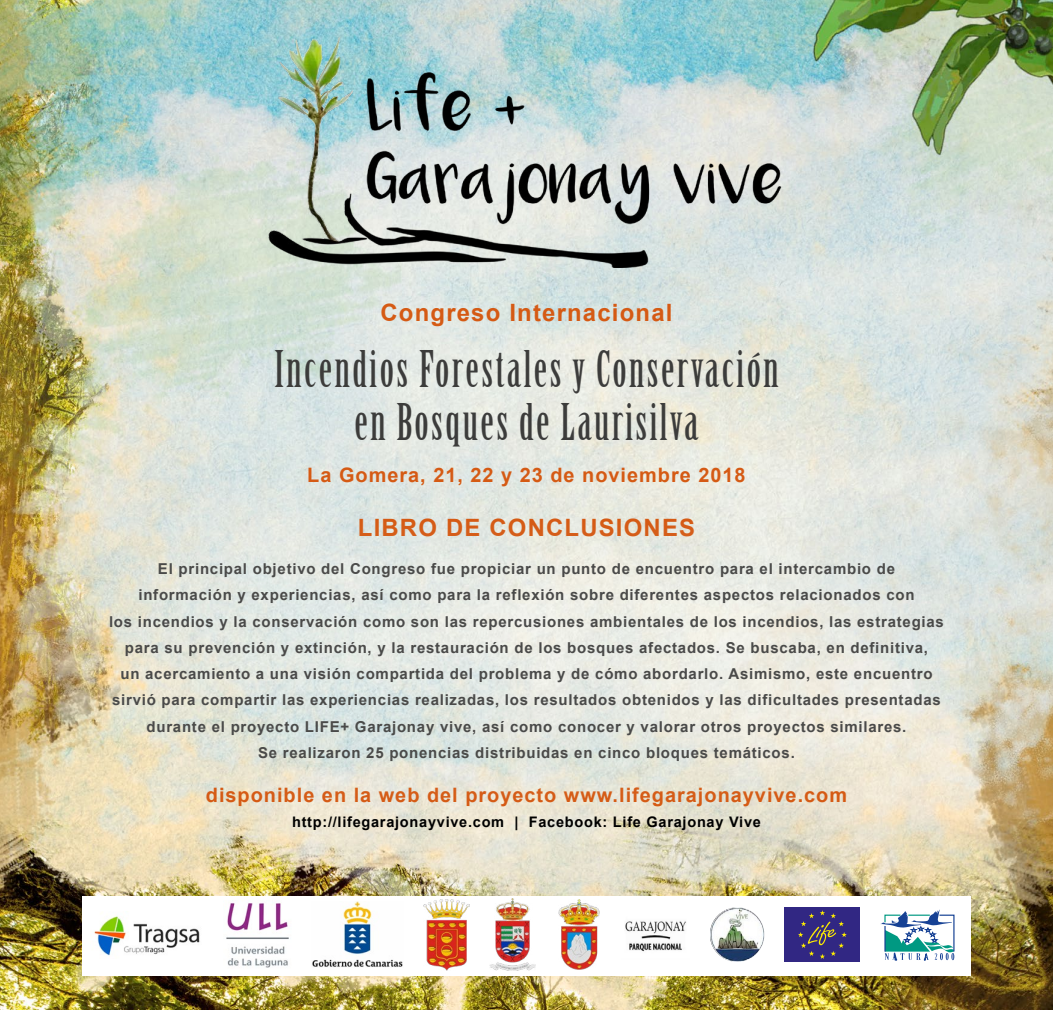
<style>
.page{position:relative;width:1053px;height:1010px;background:#fff}
.page>*{position:absolute;margin:0;border:0;box-sizing:border-box;transform-origin:0 0}
.t1{font:49.38px/52.9px "Birch Std";letter-spacing:.05em;color:#3c3c3b;text-align:center}
.t2{font:700 23.88px "Arial";letter-spacing:.05em;color:#d55a14}
.t3{font:700 19.88px "Arial";letter-spacing:.05em;color:#d55a14}
.t4{font:700 15px/26.2px "Arial";letter-spacing:.05em;color:#4a4a49;text-align:center}
.t5{font:700 14.5px "Arial";letter-spacing:.05em;color:#000}
</style>
<div class="page">
<img style="left:0;top:0;width:1052px;height:1010px">
<img style="left:268px;top:28px;width:516px;height:239px">
<svg style="left:68px;top:517px;width:916px;height:290px;fill:#e6e7e0"></svg>
<div style="left:82px;top:896px;width:888px;height:79px;background:#fff"></div>
<img style="left:94px;top:916px;width:106px;height:40px">
<img style="left:226px;top:903px;width:63px;height:65px">
<img style="left:312px;top:902px;width:91px;height:65px">
<img style="left:423px;top:899px;width:46px;height:71px">
<img style="left:489px;top:899px;width:46px;height:71px">
<img style="left:558px;top:900px;width:41px;height:69px">
<img style="left:625px;top:921px;width:61px;height:31px">
<div style="left:784px;top:907px;width:76px;height:55px;background:#312783"></div>
<svg style="left:798px;top:910px;width:48px;height:49px"></svg>
<svg style="left:880px;top:909px;width:75px;height:51px"></svg>
<img style="left:710px;top:907px;width:54px;height:54px">
<h2 class="t2" style="left:380px;top:296px;width:293px">Congreso Internacional</h2>
<h1 class="t1" style="left:274px;top:344px;width:505px">Incendios Forestales y Conservación en Bosques de Laurisilva</h1>
<h3 class="t3" style="left:307px;top:462px;width:440px">La Gomera, 21, 22 y 23 de noviembre 2018</h3>
<h2 class="t2" style="left:358px;top:511px;width:338px">LIBRO DE CONCLUSIONES</h2>
<p class="t4" style="left:109px;top:556px;width:836px">El principal objetivo del Congreso fue propiciar un punto de encuentro para el intercambio de<br>información y experiencias, así como para la reflexión sobre diferentes aspectos relacionados con<br>los incendios y la conservación como son las repercusiones ambientales de los incendios, las estrategias para su prevención y extinción, y la restauración de los bosques afectados. Se buscaba, en definitiva,<br>un acercamiento a una visión compartida del problema y de cómo abordarlo. Asimismo, este encuentro sirvió para compartir las experiencias realizadas, los resultados obtenidos y las dificultades presentadas durante el proyecto LIFE+ Garajonay vive, así como conocer y valorar otros proyectos similares.<br>Se realizaron 25 ponencias distribuidas en cinco bloques temáticos.</p>
<h3 class="t3" style="left:206px;top:782px;width:642px">disponible en la web del proyecto www.lifegarajonayvive.com</h3>
<p class="t5" style="left:292px;top:812px;width:470px">http://lifegarajonayvive.com | Facebook: Life Garajonay Vive</p>
</div>
